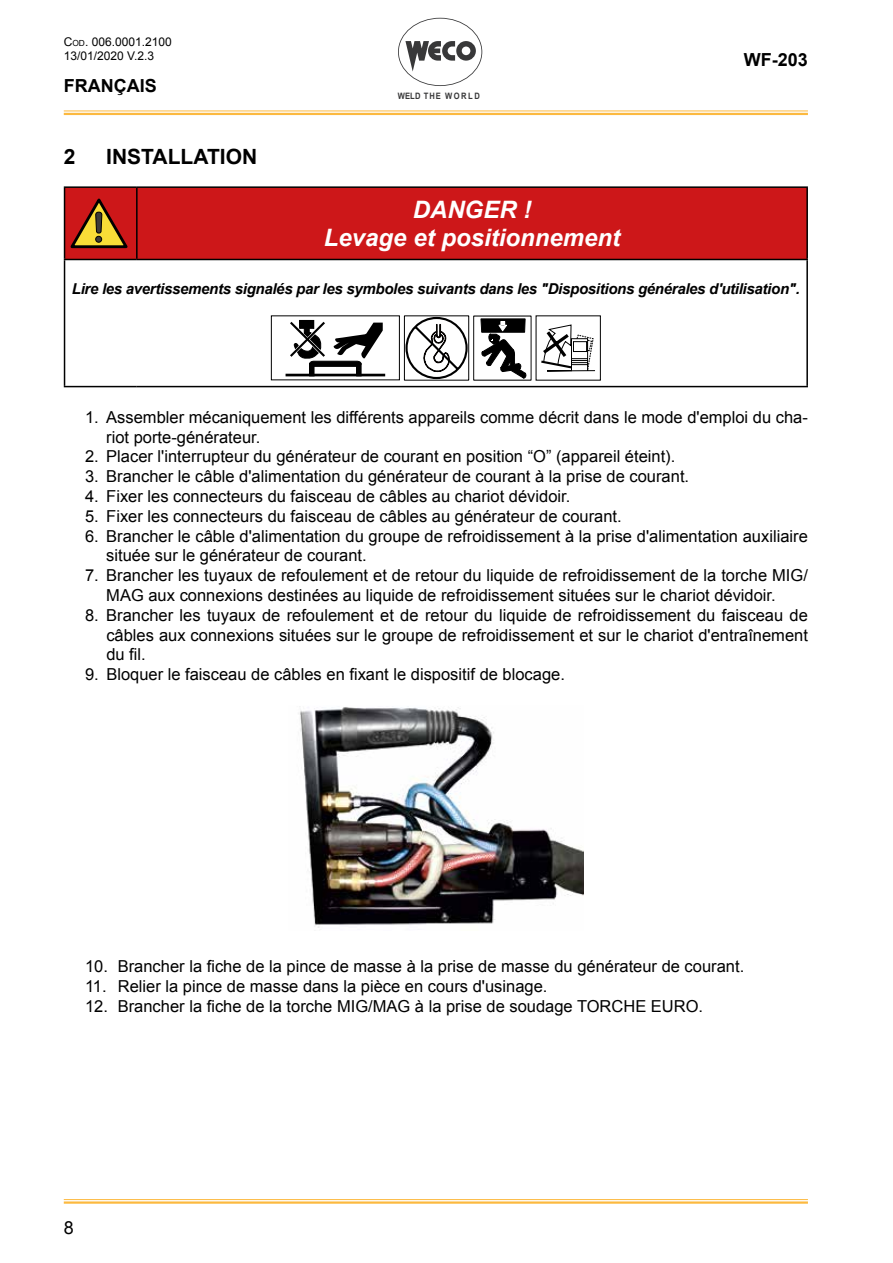
<style>
.page{position:relative;width:893px;height:1263px;background:#fff}
.page>*{position:absolute;margin:0;border:0;box-sizing:border-box;transform-origin:0 0}
.t1{font:italic 700 24px/28.8px "Arial";color:#fff;text-align:center}
.t2{font:700 21px "Arial";color:#000}
.t3{font:700 18px "Arial";color:#000}
.t4{font:18px "Arial";color:#000}
.t5{font:16.5px/19.8px "Arial";color:#000}
.t6{font:italic 700 15px "Arial";letter-spacing:-.02em;color:#000}
.t7{font:12px/14.4px "Arial";color:#000}
.t8{font:700 8.85px "Arial";letter-spacing:.12em;color:#383839;scale:.86 1}
.s1{font-style:inherit}
.s2{font-size:8.4px}
</style>
<div class="page">
<svg style="left:398px;top:18px;width:84px;height:68px"></svg>
<hr style="left:64px;top:111px;width:744px;height:1px;background:#fcb93f">
<hr style="left:64px;top:113px;width:744px;height:2px;background:#fcb93f">
<hr style="left:64px;top:1199px;width:744px;height:1px;background:#fcb93f">
<hr style="left:64px;top:1201px;width:744px;height:3px;background:#fcb93f">
<div style="left:65px;top:188px;width:741px;height:71px;background:#cd1719"></div>
<hr style="left:136px;top:188px;width:2px;height:71px;background:#000">
<hr style="left:64px;top:259px;width:73px;height:1px;background:#000">
<hr style="left:137px;top:259px;width:671px;height:1px;background:#000">
<hr style="left:806px;top:260px;width:2px;height:126px;background:#000">
<hr style="left:64px;top:186px;width:73px;height:2px;background:#000">
<hr style="left:64px;top:188px;width:1px;height:71px;background:#000">
<hr style="left:137px;top:186px;width:671px;height:2px;background:#000">
<hr style="left:806px;top:188px;width:2px;height:71px;background:#000">
<hr style="left:64px;top:260px;width:1px;height:126px;background:#000">
<hr style="left:64px;top:386px;width:73px;height:1px;background:#000">
<hr style="left:137px;top:386px;width:671px;height:1px;background:#000">
<svg style="left:71px;top:199px;width:57px;height:49px;background:#af521e"></svg>
<div style="left:271px;top:315px;width:129px;height:65px;border:1px solid #000"></div>
<div style="left:286px;top:374px;width:99px;height:2px;border:1px solid #000"></div>
<hr style="left:310px;top:364px;width:4px;height:12px;background:#000">
<div style="left:309px;top:364px;width:5px;height:12px;border:1px solid #000"></div>
<div style="left:357px;top:364px;width:4px;height:12px;border:1px solid #000"></div>
<div style="left:300px;top:320px;width:14px;height:8px;border:1px solid #000"></div>
<svg style="left:290px;top:322px;width:93px;height:45px"></svg>
<svg style="left:404px;top:316px;width:65px;height:64px"></svg>
<svg style="left:480px;top:318px;width:46px;height:61px"></svg>
<svg style="left:536px;top:315px;width:65px;height:66px"></svg>
<img style="left:298px;top:707px;width:285px;height:221px">
<p class="t7" style="left:64px;top:34px;width:110px"><span class="s1">C</span><span class="s2">od</span>. 006.0001.2100<br>13/01/2020 V.2.3</p>
<p class="t3" style="left:64px;top:73px;width:94px">FRANÇAIS</p>
<p class="t2" style="left:64px;top:143px;width:13px">2</p>
<p class="t2" style="left:106px;top:143px;width:152px">INSTALLATION</p>
<p class="t8" style="left:398px;top:89px;width:97px">WELD THE WORLD</p>
<p class="t3" style="left:744px;top:48px;width:66px">WF-203</p>
<h1 class="t1" style="left:324px;top:196px;width:298px">DANGER !<br>Levage et positionnement</h1>
<p class="t6" style="left:72px;top:279px;width:729px">Lire les avertissements signalés par les symboles suivants dans les "Dispositions générales d'utilisation".</p>
<p class="t5" style="left:106px;top:407px;width:703px;text-indent:-21px">1. Assembler mécaniquement les différents appareils comme décrit dans le mode d'emploi du cha&shy;riot porte-générateur.</p>
<p class="t5" style="left:85px;top:447px;width:592px">2. Placer l'interrupteur du générateur de courant en position “O” (appareil éteint).</p>
<p class="t5" style="left:85px;top:467px;width:606px">3. Brancher le câble d'alimentation du générateur de courant à la prise de courant.</p>
<p class="t5" style="left:85px;top:486px;width:487px">4. Fixer les connecteurs du faisceau de câbles au chariot dévidoir.</p>
<p class="t5" style="left:85px;top:506px;width:538px">5. Fixer les connecteurs du faisceau de câbles au générateur de courant.</p>
<p class="t5" style="left:106px;top:526px;width:703px;text-indent:-21px">6. Brancher le câble d'alimentation du groupe de refroidissement à la prise d'alimentation auxiliaire située sur le générateur de courant.</p>
<p class="t5" style="left:106px;top:566px;width:703px;text-indent:-21px">7. Brancher les tuyaux de refoulement et de retour du liquide de refroidissement de la torche MIG/<br>MAG aux connexions destinées au liquide de refroidissement situées sur le chariot dévidoir.</p>
<p class="t5" style="left:106px;top:605px;width:703px;text-align:justify;text-indent:-21px">8. Brancher les tuyaux de refoulement et de retour du liquide de refroidissement du faisceau de câbles aux connexions situées sur le groupe de refroidissement et sur le chariot d'entraînement du fil.</p>
<p class="t5" style="left:85px;top:665px;width:481px">9. Bloquer le faisceau de câbles en fixant le dispositif de blocage.</p>
<p class="t5" style="left:85px;top:957px;width:661px">10. Brancher la fiche de la pince de masse à la prise de masse du générateur de courant.</p>
<p class="t5" style="left:85px;top:976px;width:464px">11. Relier la pince de masse dans la pièce en cours d'usinage.</p>
<p class="t5" style="left:85px;top:996px;width:620px">12. Brancher la fiche de la torche MIG/MAG à la prise de soudage TORCHE EURO.</p>
<p class="t4" style="left:64px;top:1216px;width:12px">8</p>
</div>
